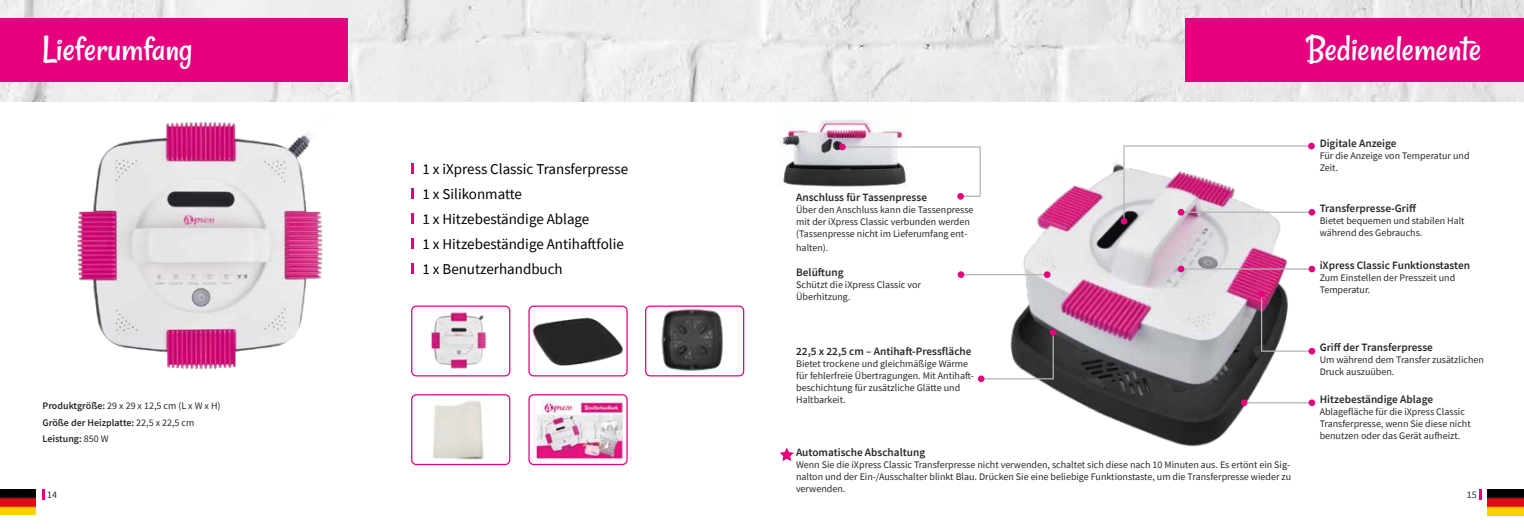
<style>
.page{position:relative;width:1524px;height:532px;background:#fff}
.page>*{position:absolute;margin:0;border:0;box-sizing:border-box;transform-origin:0 0}
.t1{font:37.5px "Rancho";color:#fff}
.t2{font:15px/25px "Source Sans Pro";color:#000}
.t3{font:600 11.25px "Source Sans Pro";color:#282827}
.t4{font:10px/12px "Source Sans Pro";color:#282827}
.t5{font:600 10px/16.2px "Source Sans Pro";color:#282827}
.s1{font-weight:400}
</style>
<div class="page">
<img style="left:999px;top:162px;width:299px;height:285px">
<img style="left:0;top:0;width:1524px;height:102px">
<div style="left:1185px;top:18px;width:339px;height:63px;background:#e6007d"></div>
<div style="left:0;top:18px;width:347px;height:63px;background:#e6007d"></div>
<svg style="left:43px;top:489px;width:2px;height:11px"></svg>
<svg style="left:1479px;top:489px;width:2px;height:11px"></svg>
<svg style="left:411px;top:163px;width:3px;height:10px"></svg>
<svg style="left:411px;top:188px;width:3px;height:10px"></svg>
<svg style="left:411px;top:213px;width:3px;height:10px"></svg>
<svg style="left:411px;top:238px;width:3px;height:10px"></svg>
<svg style="left:411px;top:263px;width:3px;height:10px"></svg>
<img style="left:431px;top:312px;width:56px;height:57px">
<div style="left:411px;top:305px;width:99px;height:71px;border:1px solid #e6007d;border-radius:5px"></div>
<img style="left:532px;top:317px;width:91px;height:49px">
<div style="left:528px;top:305px;width:100px;height:71px;border:1px solid #e6007d;border-radius:5px"></div>
<img style="left:661px;top:309px;width:62px;height:62px">
<div style="left:645px;top:305px;width:99px;height:71px;border:1px solid #e6007d;border-radius:5px"></div>
<img style="left:432px;top:400px;width:52px;height:60px">
<div style="left:411px;top:394px;width:99px;height:71px;border:1px solid #e6007d;border-radius:5px"></div>
<img style="left:530px;top:396px;width:96px;height:67px">
<div style="left:528px;top:394px;width:100px;height:71px;border:1px solid #e6007d;border-radius:5px"></div>
<img style="left:780px;top:120px;width:124px;height:67px">
<svg style="left:838px;top:143px;width:143px;height:57px"></svg>
<hr style="left:962px;top:274px;width:83px;height:1px;background:#b6b4b5">
<div style="left:1044px;top:271px;width:6px;height:7px;background:#e6007d;border-radius:50%"></div>
<div style="left:957px;top:271px;width:7px;height:7px;background:#e6007d;border-radius:3px"></div>
<svg style="left:983px;top:328px;width:74px;height:52px"></svg>
<div style="left:978px;top:375px;width:6px;height:7px;background:#e6007d;border-radius:50%"></div>
<svg style="left:1122px;top:143px;width:192px;height:79px"></svg>
<div style="left:1120px;top:218px;width:7px;height:6px;background:#e6007d;border-radius:50%"></div>
<hr style="left:1181px;top:211px;width:130px;height:2px;background:#b6b4b5">
<div style="left:1308px;top:209px;width:7px;height:6px;background:#e6007d;border-radius:50%"></div>
<div style="left:1177px;top:209px;width:7px;height:6px;background:#e6007d;border-radius:50%"></div>
<hr style="left:1181px;top:268px;width:130px;height:1px;background:#b6b4b5">
<div style="left:1308px;top:265px;width:7px;height:7px;background:#e6007d;border-radius:50%"></div>
<svg style="left:1177px;top:265px;width:7px;height:7px"></svg>
<svg style="left:1260px;top:293px;width:48px;height:59px"></svg>
<svg style="left:1308px;top:347px;width:7px;height:7px"></svg>
<div style="left:1258px;top:291px;width:7px;height:6px;background:#e6007d;border-radius:50%"></div>
<hr style="left:1247px;top:402px;width:64px;height:1px;background:#b6b4b5">
<div style="left:1308px;top:399px;width:7px;height:7px;background:#e6007d;border-radius:50%"></div>
<div style="left:1240px;top:399px;width:7px;height:7px;background:#e6007d;border-radius:50%"></div>
<svg style="left:780px;top:447px;width:14px;height:14px"></svg>
<img style="left:0;top:489px;width:36px;height:25px">
<img style="left:1488px;top:489px;width:36px;height:26px">
<img style="left:43px;top:91px;width:309px;height:279px">
<h1 class="t1" style="left:43px;top:27px;width:151px">Lieferumfang</h1>
<h1 class="t1" style="left:1306px;top:27px;width:177px">Bedienelemente</h1>
<p class="t5" style="left:43px;top:398px;width:180px">Produktgröße: <span class="s1">29 x 29 x 12,5 cm (L x W x H)<br></span>Größe der Heizplatte: <span class="s1">22,5 x 22,5 cm<br></span>Leistung: <span class="s1">850 W</span></p>
<h2 class="t2" style="left:422px;top:156px;width:207px">1 x iXpress Classic Transferpresse<br>1 x Silikonmatte<br>1 x Hitzebeständige Ablage<br>1 x Hitzebeständige Antihaftfolie<br>1 x Benutzerhandbuch</h2>
<p class="t3" style="left:796px;top:190px;width:132px">Anschluss für Tassenpresse</p>
<p class="t4" style="left:796px;top:204px;width:179px">Über den Anschluss kann die Tassenpresse mit der iXpress Classic verbunden werden (Tassenpresse nicht im Lieferumfang ent-</p>
<p class="t4" style="left:796px;top:241px;width:34px">halten).</p>
<p class="t3" style="left:796px;top:265px;width:49px">Belüftung</p>
<p class="t4" style="left:796px;top:279px;width:126px">Schützt die iXpress Classic vor<br>Überhitzung.</p>
<p class="t3" style="left:796px;top:344px;width:177px">22,5 x 22,5 cm – Antihaft-Pressfläche</p>
<p class="t4" style="left:796px;top:358px;width:179px">Bietet trockene und gleichmäßige Wärme für fehlerfreie Übertragungen. Mit Antihaft&shy;beschichtung für zusätzliche Glätte und Haltbarkeit.</p>
<p class="t3" style="left:1319px;top:136px;width:78px">Digitale Anzeige</p>
<p class="t4" style="left:1319px;top:149px;width:151px">Für die Anzeige von Temperatur und<br>Zeit.</p>
<p class="t3" style="left:1319px;top:201px;width:98px">Transferpresse-Griff</p>
<p class="t4" style="left:1319px;top:215px;width:146px">Bietet bequemen und stabilen Halt während des Gebrauchs.</p>
<p class="t3" style="left:1319px;top:258px;width:152px">iXpress Classic Funktionstasten</p>
<p class="t4" style="left:1319px;top:271px;width:137px">Zum Einstellen der Presszeit und<br>Temperatur.</p>
<p class="t3" style="left:1319px;top:340px;width:115px">Griff der Transferpresse</p>
<p class="t4" style="left:1319px;top:354px;width:166px">Um während dem Transfer zusätzlichen<br>Druck auszuüben.</p>
<p class="t3" style="left:1319px;top:392px;width:115px">Hitzebeständige Ablage</p>
<p class="t4" style="left:1319px;top:405px;width:153px">Ablagefläche für die iXpress Classic<br>Transferpresse, wenn Sie diese nicht benutzen oder das Gerät aufheizt.</p>
<p class="t3" style="left:796px;top:444px;width:131px">Automatische Abschaltung</p>
<p class="t4" style="left:796px;top:458px;width:496px;text-align:justify">Wenn Sie die iXpress Classic Transferpresse nicht verwenden, schaltet sich diese nach 10 Minuten aus. Es ertönt ein Sig&shy;nalton und der Ein-/Ausschalter blinkt Blau. Drücken Sie eine beliebige Funktionstaste, um die Transferpresse wieder zu verwenden.</p>
<p class="t4" style="left:47px;top:489px;width:11px">14</p>
<p class="t4" style="left:1467px;top:489px;width:11px">15</p>
</div>
